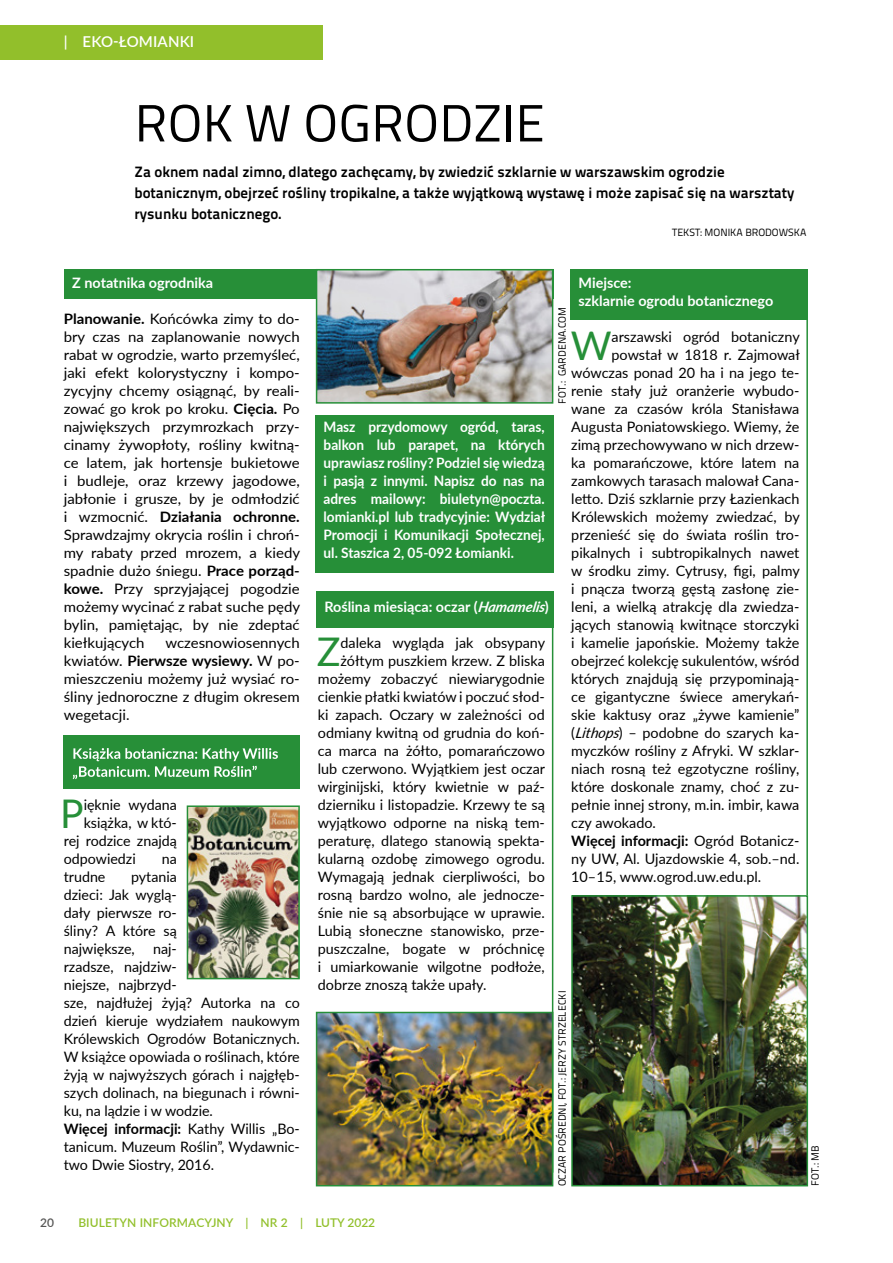
<style>
.page{position:relative;width:893px;height:1263px;background:#fff}
.page>*{position:absolute;margin:0;border:0;box-sizing:border-box;transform-origin:0 0}
.t1{font:52.5px "Titillium";letter-spacing:.01em;color:#000}
.t2{font:39.45px "Lato";color:#268f38}
.t3{font:700 15px/21px "Titillium Text 22 L";color:#000}
.t4{font:600 15px "Lato";letter-spacing:.01em;color:#fff}
.t5{font:14.4px/18px "Lato";color:#000;text-align:justify}
.t6{font:14.4px/18px "Lato";color:#000;text-align:justify;scale:1.04 1}
.t7{font:700 14.4px/18px "Lato";color:#fff;text-align:justify;scale:.95 1}
.t8{font:700 14.4px/18px "Lato";color:#fff}
.t9{font:700 14.4px "Lato";color:#000}
.t10{font:600 12px "Lato";letter-spacing:.01em;color:#92c02c}
.t11{font:600 12px "Lato";color:#575756}
.t12{font:10.5px "Titillium Text 22 L";color:#000}
.s1{font-weight:700}
.s2{font-style:italic}
.s3{font-weight:400}
</style>
<div class="page">
<div style="left:0;top:26px;width:323px;height:34px;background:#92bf2b"></div>
<div style="left:570px;top:269px;width:237px;height:50px;background:#278f38"></div>
<div style="left:64px;top:735px;width:236px;height:54px;background:#278f38"></div>
<div style="left:64px;top:269px;width:489px;height:30px;background:#278f38"></div>
<img style="left:319px;top:272px;width:231px;height:129px">
<div style="left:316px;top:269px;width:237px;height:135px;border:2px solid #268f38"></div>
<hr style="left:806px;top:288px;width:2px;height:898px;background:#268f38">
<div style="left:315px;top:415px;width:238px;height:158px;background:#268f38"></div>
<svg style="left:73px;top:748px;width:205px;height:31px"></svg>
<img style="left:190px;top:808px;width:107px;height:168px">
<div style="left:187px;top:805px;width:113px;height:174px;border:2px solid #268f38"></div>
<div style="left:316px;top:591px;width:237px;height:36px;background:#278f38"></div>
<img style="left:319px;top:1015px;width:231px;height:168px">
<div style="left:316px;top:1012px;width:237px;height:174px;border:2px solid #268f38"></div>
<hr style="left:552px;top:603px;width:1px;height:569px;background:#268f38">
<img style="left:574px;top:898px;width:231px;height:285px">
<div style="left:571px;top:895px;width:237px;height:291px;border:2px solid #268f38"></div>
<p class="t4" style="left:64px;top:31px;width:132px">| EKO-ŁOMIANKI</p>
<h1 class="t1" style="left:135px;top:85px;width:411px">ROK W OGRODZIE</h1>
<p class="t3" style="left:135px;top:160px;width:661px">Za oknem nadal zimno, dlatego zachęcamy, by zwiedzić szklarnie w warszawskim ogrodzie botanicznym, obejrzeć rośliny tropikalne, a także wyjątkową wystawę i może zapisać się na warsztaty rysunku botanicznego.</p>
<p class="t8" style="left:72px;top:273px;width:142px">Z notatnika ogrodnika</p>
<p class="t6" style="left:64px;top:309px;width:229px"><span class="s1">Planowanie.</span> Końcówka zimy to do&shy;bry czas na zaplanowanie nowych rabat w ogrodzie, warto przemyśleć, jaki efekt kolorystyczny i kompo&shy;zycyjny chcemy osiągnąć, by reali&shy;zować go krok po kroku. <span class="s1">Cięcia.</span> Po największych przymrozkach przy&shy;cinamy żywopłoty, rośliny kwitną&shy;ce latem, jak hortensje bukietowe i budleje, oraz krzewy jagodowe, jabłonie i grusze, by je odmłodzić i wzmocnić. <span class="s1">Działania ochronne.<br></span>Sprawdzajmy okrycia roślin i chroń&shy;my rabaty przed mrozem, a kiedy spadnie dużo śniegu. <span class="s1">Prace porząd&shy;kowe.</span> Przy sprzyjającej pogodzie możemy wycinać z rabat suche pędy bylin, pamiętając, by nie zdeptać kiełkujących</p>
<p class="t6" style="left:64px;top:633px;width:228px;text-indent:102px">wczesnowiosennych kwiatów. <span class="s1">Pierwsze wysiewy.</span> W po&shy;mieszczeniu możemy już wysiać ro&shy;śliny jednoroczne z długim okresem wegetacji.</p>
<h2 class="t2" style="left:60px;top:785px;width:25px">P</h2>
<p class="t5" style="left:84px;top:795px;width:95px">ięknie wydana</p>
<p class="t5" style="left:84px;top:813px;width:95px">książka, w któ-</p>
<p class="t5" style="left:64px;top:831px;width:115px">rej rodzice znajdą</p>
<p class="t5" style="left:64px;top:849px;width:74px">odpowiedzi</p>
<p class="t5" style="left:162px;top:849px;width:17px">na</p>
<p class="t5" style="left:64px;top:867px;width:43px">trudne</p>
<p class="t5" style="left:64px;top:867px;width:115px;text-indent:67px">pytania dzieci: Jak wyglą&shy;dały pierwsze ro&shy;śliny? A które są największe,</p>
<p class="t5" style="left:64px;top:939px;width:238px;text-align:left;text-indent:89px">naj-<br>rzadsze, najdziw-<br>niejsze, najbrzyd-<br>sze, najdłużej żyją? Autorka na co dzień kieruje wydziałem naukowym<br>Królewskich Ogrodów Botanicznych.<br>W książce opowiada o roślinach, które żyją w najwyższych górach i najgłęb&shy;szych dolinach, na biegunach i równi&shy;ku, na lądzie i w wodzie.<br><span class="s1">Więcej informacji:</span> Kathy Willis „Bo&shy;tanicum. Muzeum Roślin”, Wydawnic&shy;two Dwie Siostry, 2016.</p>
<p class="t12" style="left:672px;top:225px;width:136px">TEKST: MONIKA BRODOWSKA</p>
<p class="t8" style="left:578px;top:273px;width:196px">Miejsce:<br>szklarnie ogrodu botanicznego</p>
<p class="t12" style="left:554px;top:404px;width:98px;rotate:-90deg">FOT.: GARDENA.COM</p>
<h2 class="t2" style="left:571px;top:317px;width:42px">W</h2>
<p class="t5" style="left:612px;top:327px;width:190px">arszawski ogród botaniczny</p>
<p class="t5" style="left:612px;top:345px;width:190px">powstał w 1818 r. Zajmował</p>
<p class="t5" style="left:571px;top:363px;width:230px">wówczas ponad 20 ha i na jego te-</p>
<p class="t5" style="left:571px;top:381px;width:230px">renie stały już oranżerie wybudo-</p>
<p class="t5" style="left:571px;top:399px;width:230px">wane za czasów króla Stanisława</p>
<p class="t5" style="left:571px;top:417px;width:230px">Augusta Poniatowskiego. Wiemy, że</p>
<p class="t5" style="left:571px;top:435px;width:230px">zimą przechowywano w nich drzew-</p>
<p class="t5" style="left:571px;top:453px;width:230px">ka pomarańczowe, które latem na</p>
<p class="t5" style="left:571px;top:471px;width:230px">zamkowych tarasach malował Cana-</p>
<p class="t5" style="left:571px;top:489px;width:230px">letto. Dziś szklarnie przy Łazienkach</p>
<p class="t5" style="left:571px;top:507px;width:230px">Królewskich możemy zwiedzać, by</p>
<p class="t5" style="left:571px;top:525px;width:230px">przenieść się do świata roślin tro-</p>
<p class="t5" style="left:571px;top:543px;width:230px">pikalnych i subtropikalnych nawet</p>
<p class="t5" style="left:571px;top:561px;width:230px">w środku zimy. Cytrusy, figi, palmy</p>
<p class="t5" style="left:571px;top:579px;width:230px">i pnącza tworzą gęstą zasłonę zie-</p>
<p class="t5" style="left:571px;top:597px;width:230px">leni, a wielką atrakcję dla zwiedza-</p>
<p class="t5" style="left:571px;top:615px;width:230px">jących stanowią kwitnące storczyki</p>
<p class="t5" style="left:571px;top:633px;width:230px">i kamelie japońskie. Możemy także</p>
<p class="t5" style="left:571px;top:651px;width:230px">obejrzeć kolekcję sukulentów, wśród</p>
<p class="t5" style="left:571px;top:669px;width:230px">których znajdują się przypominają-</p>
<p class="t5" style="left:571px;top:687px;width:230px">ce gigantyczne świece amerykań-</p>
<p class="t5" style="left:571px;top:705px;width:230px">skie kaktusy oraz „żywe kamienie”</p>
<p class="t5" style="left:571px;top:723px;width:230px">(<span class="s2">Lithops</span>) – podobne do szarych ka-</p>
<p class="t5" style="left:571px;top:741px;width:230px">myczków rośliny z Afryki. W szklar-</p>
<p class="t5" style="left:571px;top:759px;width:230px">niach rosną też egzotyczne rośliny,</p>
<p class="t5" style="left:571px;top:777px;width:230px">które doskonale znamy, choć z zu-</p>
<p class="t5" style="left:571px;top:795px;width:230px">pełnie innej strony, m.in. imbir, kawa</p>
<p class="t5" style="left:571px;top:813px;width:86px">czy awokado.</p>
<p class="t9" style="left:571px;top:830px;width:230px">Więcej informacji: <span class="s3">Ogród Botanicz-</span></p>
<p class="t5" style="left:571px;top:849px;width:230px">ny UW, Al. Ujazdowskie 4, sob.–nd.</p>
<p class="t5" style="left:571px;top:867px;width:191px">10–15, www.ogrod.uw.edu.pl.</p>
<p class="t7" style="left:324px;top:417px;width:235px">Masz przydomowy ogród, taras, balkon lub parapet, na których uprawiasz rośliny? Podziel się wiedzą i pasją z innymi. Napisz do nas na adres mailowy: biuletyn@poczta. lomianki.pl lub tradycyjnie: Wydział Promocji i Komunikacji Społecznej, ul. Staszica 2, 05-092 Łomianki.</p>
<p class="t8" style="left:324px;top:597px;width:226px">Roślina miesiąca: oczar (<span class="s2">Hamamelis</span>)</p>
<h2 class="t2" style="left:317px;top:623px;width:25px">Z</h2>
<p class="t5" style="left:341px;top:633px;width:206px">daleka wygląda jak obsypany</p>
<p class="t5" style="left:341px;top:651px;width:206px">żółtym puszkiem krzew. Z bliska</p>
<p class="t5" style="left:318px;top:669px;width:229px">możemy zobaczyć niewiarygodnie</p>
<p class="t5" style="left:318px;top:687px;width:229px">cienkie płatki kwiatów i poczuć słod-</p>
<p class="t5" style="left:318px;top:705px;width:229px">ki zapach. Oczary w zależności od</p>
<p class="t5" style="left:318px;top:723px;width:229px">odmiany kwitną od grudnia do koń-</p>
<p class="t5" style="left:318px;top:741px;width:228px">ca marca na żółto, pomarańczowo</p>
<p class="t5" style="left:318px;top:759px;width:229px">lub czerwono. Wyjątkiem jest oczar</p>
<p class="t5" style="left:318px;top:777px;width:229px">wirginijski, który kwietnie w paź-</p>
<p class="t5" style="left:318px;top:795px;width:229px">dzierniku i listopadzie. Krzewy te są</p>
<p class="t5" style="left:318px;top:813px;width:229px">wyjątkowo odporne na niską tem-</p>
<p class="t5" style="left:318px;top:831px;width:229px">peraturę, dlatego stanowią spekta-</p>
<p class="t5" style="left:318px;top:849px;width:229px">kularną ozdobę zimowego ogrodu.</p>
<p class="t5" style="left:318px;top:867px;width:229px">Wymagają jednak cierpliwości, bo</p>
<p class="t5" style="left:318px;top:885px;width:229px">rosną bardzo wolno, ale jednocze-</p>
<p class="t5" style="left:318px;top:903px;width:229px">śnie nie są absorbujące w uprawie.</p>
<p class="t5" style="left:318px;top:921px;width:229px">Lubią słoneczne stanowisko, prze-</p>
<p class="t5" style="left:318px;top:939px;width:228px">puszczalne, bogate w próchnicę</p>
<p class="t5" style="left:318px;top:957px;width:228px">i umiarkowanie wilgotne podłoże,</p>
<p class="t5" style="left:318px;top:975px;width:170px">dobrze znoszą także upały.</p>
<p class="t12" style="left:554px;top:1186px;width:197px;rotate:-90deg">OCZAR POŚREDNI, FOT.: JERZY STRZELECKI</p>
<p class="t12" style="left:807px;top:1186px;width:42px;rotate:-90deg">FOT.: MB</p>
<p class="t11" style="left:40px;top:1213px;width:15px">20</p>
<p class="t10" style="left:78px;top:1213px;width:298px">BIULETYN INFORMACYJNY | NR 2 | LUTY 2022</p>
</div>
